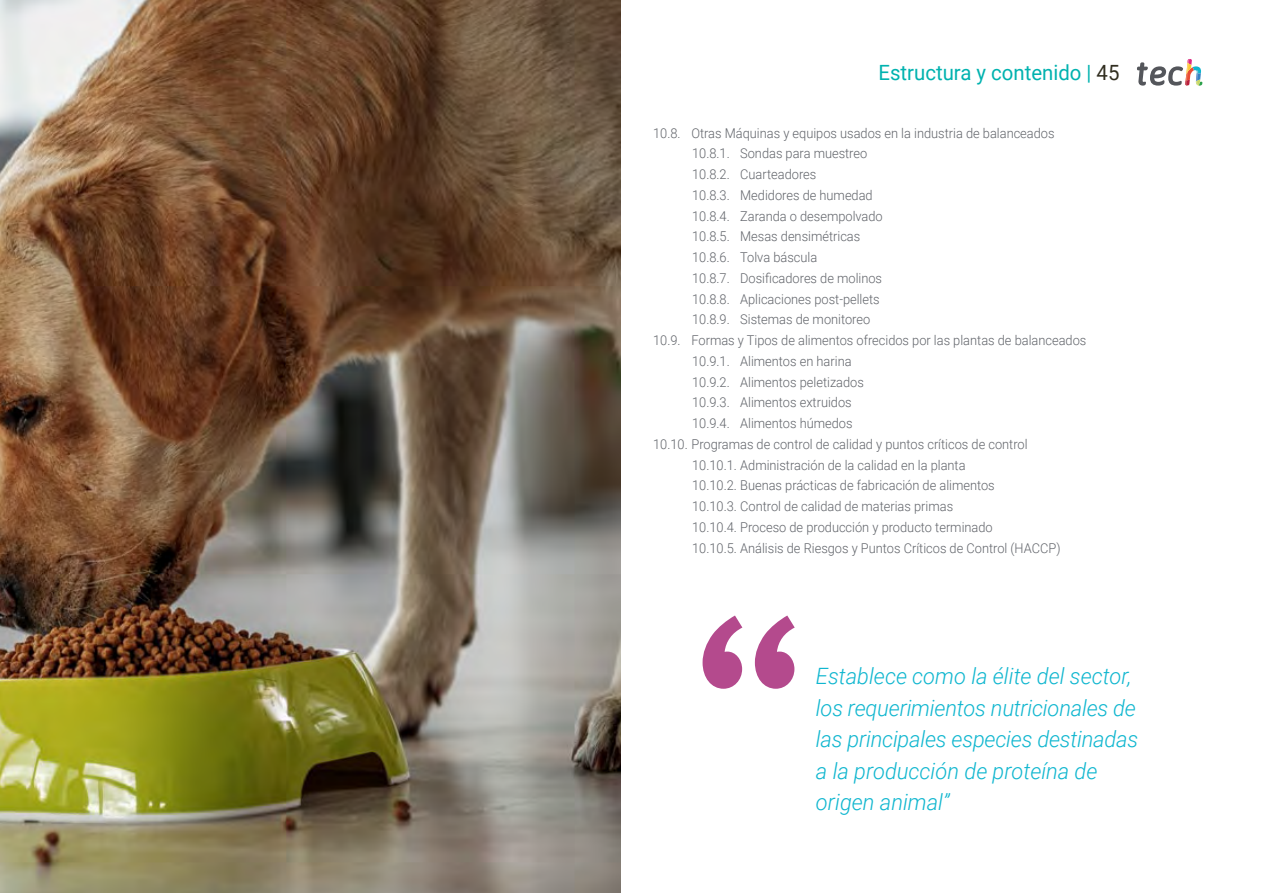
<style>
.page{position:relative;width:1263px;height:893px;background:#fff}
.page>*{position:absolute;margin:0;border:0;box-sizing:border-box;transform-origin:0 0}
.t1{font:italic 300 22.5px/31.5px "Roboto";letter-spacing:-.01em;color:#0fb6cf}
.t2{font:21px "Roboto";color:#00b2af}
.t3{font:300 13.5px "Roboto";color:#61646a;scale:.95 1}
.s1{color:#312e20}
</style>
<div class="page">
<img style="left:0;top:0;width:621px;height:893px">
<svg style="left:1137px;top:59px;width:65px;height:27px"></svg>
<svg style="left:702px;top:615px;width:93px;height:74px"></svg>
<h2 class="t2" style="left:878px;top:57px;width:242px">Estructura y contenido | <span class="s1">45</span></h2>
<p class="t3" style="left:653px;top:123px;width:424px">10.8. Otras Máquinas y equipos usados en la industria de balanceados</p>
<p class="t3" style="left:692px;top:144px;width:186px">10.8.1. Sondas para muestreo</p>
<p class="t3" style="left:692px;top:165px;width:132px">10.8.2. Cuarteadores</p>
<p class="t3" style="left:692px;top:186px;width:192px">10.8.3. Medidores de humedad</p>
<p class="t3" style="left:692px;top:206px;width:202px">10.8.4. Zaranda o desempolvado</p>
<p class="t3" style="left:692px;top:227px;width:178px">10.8.5. Mesas densimétricas</p>
<p class="t3" style="left:692px;top:248px;width:133px">10.8.6. Tolva báscula</p>
<p class="t3" style="left:692px;top:269px;width:201px">10.8.7. Dosificadores de molinos</p>
<p class="t3" style="left:692px;top:289px;width:199px">10.8.8. Aplicaciones post-pellets</p>
<p class="t3" style="left:692px;top:310px;width:189px">10.8.9. Sistemas de monitoreo</p>
<p class="t3" style="left:653px;top:331px;width:457px">10.9. Formas y Tipos de alimentos ofrecidos por las plantas de balanceados</p>
<p class="t3" style="left:692px;top:352px;width:169px">10.9.1. Alimentos en harina</p>
<p class="t3" style="left:692px;top:372px;width:182px">10.9.2. Alimentos peletizados</p>
<p class="t3" style="left:692px;top:393px;width:169px">10.9.3. Alimentos extruidos</p>
<p class="t3" style="left:692px;top:414px;width:170px">10.9.4. Alimentos húmedos</p>
<p class="t3" style="left:653px;top:435px;width:396px">10.10. Programas de control de calidad y puntos críticos de control</p>
<p class="t3" style="left:692px;top:455px;width:289px">10.10.1. Administración de la calidad en la planta</p>
<p class="t3" style="left:692px;top:476px;width:320px">10.10.2. Buenas prácticas de fabricación de alimentos</p>
<p class="t3" style="left:692px;top:497px;width:276px">10.10.3. Control de calidad de materias primas</p>
<p class="t3" style="left:692px;top:518px;width:318px">10.10.4. Proceso de producción y producto terminado</p>
<p class="t3" style="left:692px;top:538px;width:389px">10.10.5. Análisis de Riesgos y Puntos Críticos de Control (HACCP)</p>
<h1 class="t1" style="left:816px;top:660px;width:324px">Establece como la élite del sector, los requerimientos nutricionales de las principales especies destinadas a la producción de proteína de origen animal”</h1>
</div>
